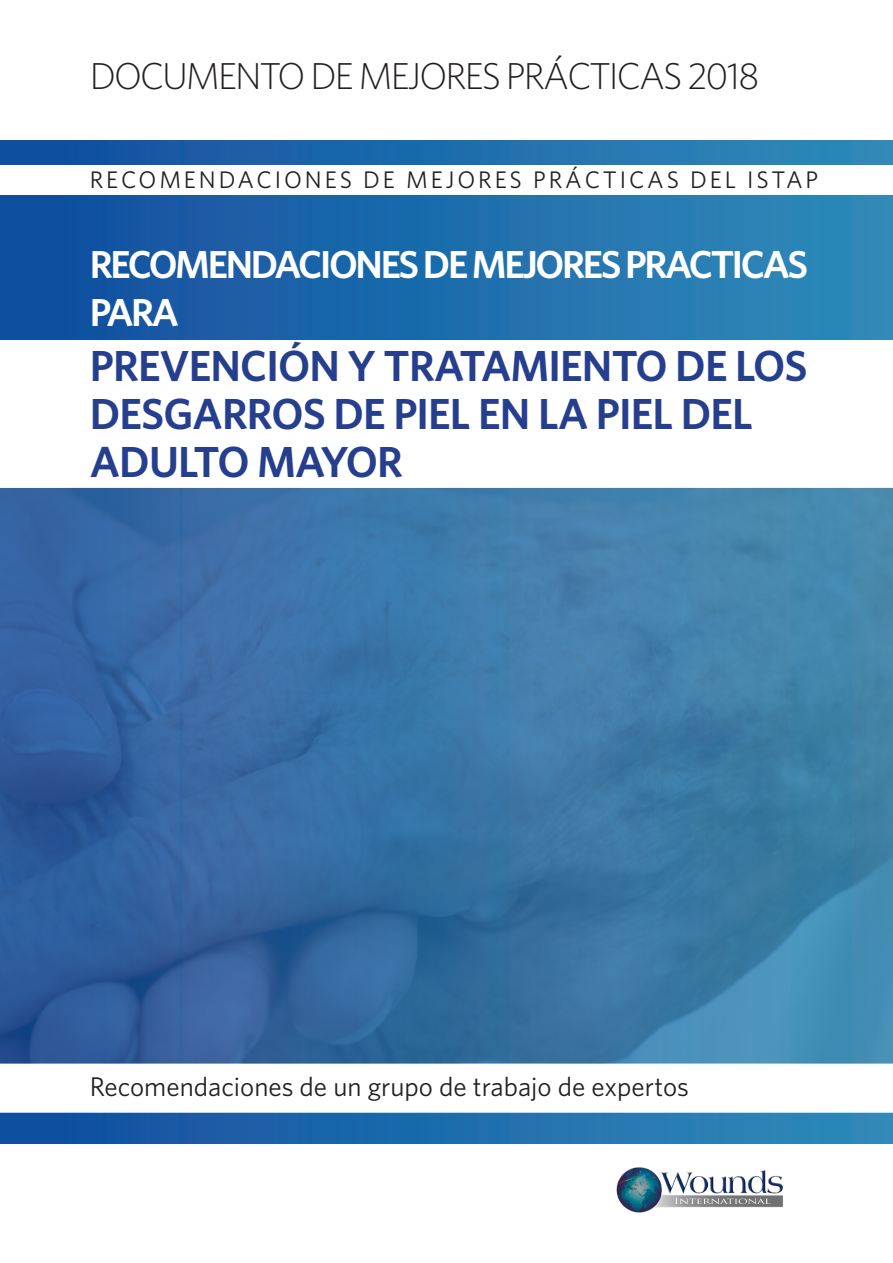
<style>
.page{position:relative;width:893px;height:1263px;background:#fff}
.page>*{position:absolute;margin:0;border:0;box-sizing:border-box;transform-origin:0 0}
.t1{font:600 43.5px/48px "Whitney";letter-spacing:-.02em;color:#253f8e}
.t2{font:600 39px/48px "Whitney";letter-spacing:-.06em;color:#fff}
.t3{font:300 37.5px "Whitney";letter-spacing:-.05em;color:#231f20}
.t4{font:27px "Whitney";color:#231f20}
.t5{font:24px "Whitney";letter-spacing:.12em;color:#231f20}
</style>
<div class="page">
<div style="left:0;top:196px;width:893px;height:947px;background:linear-gradient(to right,#0f4d9f,#308cb9)"></div>
<img style="left:616px;top:1167px;width:167px;height:46px">
<svg style="left:0;top:1063px;width:893px;height:50px"></svg>
<div style="left:0;top:141px;width:893px;height:23px;background:linear-gradient(to right,#0f4d9f,#308cb9)"></div>
<div style="left:0;top:340px;width:893px;height:148px;background:#fff"></div>
<img style="left:0;top:488px;width:893px;height:575px">
<p class="t3" style="left:90px;top:54px;width:671px">DOCUMENTO DE MEJORES PRÁCTICAS 2018</p>
<p class="t5" style="left:90px;top:165px;width:730px">RECOMENDACIONES DE MEJORES PRÁCTICAS DEL ISTAP</p>
<p class="t2" style="left:90px;top:239px;width:720px">RECOMENDACIONES DE MEJORES PRACTICAS<br>PARA</p>
<p class="t1" style="left:90px;top:341px;width:719px">PREVENCIÓN Y TRATAMIENTO DE LOS<br>DESGARROS DE PIEL EN LA PIEL DEL<br>ADULTO MAYOR</p>
<p class="t4" style="left:90px;top:1070px;width:601px">Recomendaciones de un grupo de trabajo de expertos</p>
</div>
